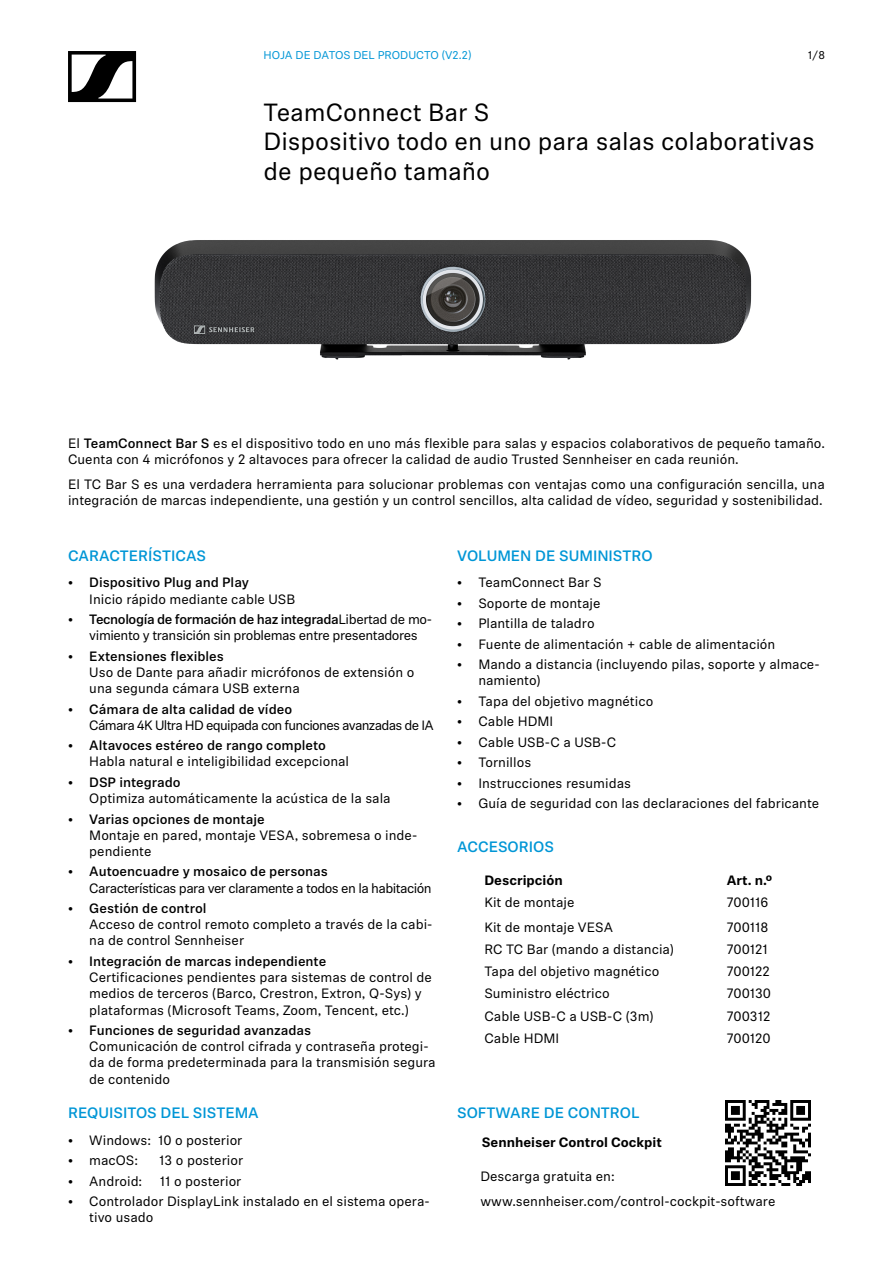
<style>
.page{position:relative;width:893px;height:1263px;background:#fff}
.page>*{position:absolute;margin:0;border:0;box-sizing:border-box;transform-origin:0 0}
.t1{font:24.75px/29.7px "Sennheiser Neue";color:#000}
.t2{font:500 15px "Sennheiser Neue";color:#0096d6}
.t3{font:13.5px/16.2px "Sennheiser Neue";color:#000}
.t4{font:500 13.5px "Sennheiser Neue";color:#000}
.t5{font:13.5px/16.2px "Sennheiser Neue";letter-spacing:-.03em;color:#000;text-align:center}
.t6{font:13.5px "Sennheiser Neue";letter-spacing:-.04em;color:#000}
.t7{font:13.5px "Sennheiser Neue";letter-spacing:-.05em;color:#000}
.t8{font:700 13.5px "Sennheiser Neue";color:#000}
.t9{font:11.25px "Sennheiser Neue";color:#0096d6}
.t10{font:11.25px "Sennheiser Neue";color:#000}
.s1{font-weight:500}
</style>
<div class="page">
<svg style="left:68px;top:51px;width:68px;height:51px"></svg>
<img style="left:154px;top:240px;width:598px;height:120px">
<img style="left:726px;top:1100px;width:85px;height:85px">
<p class="t9" style="left:264px;top:48px;width:209px">HOJA DE DATOS DEL PRODUCTO (V2.2)</p>
<p class="t10" style="left:808px;top:48px;width:19px">1/8</p>
<h1 class="t1" style="left:264px;top:96px;width:553px">TeamConnect Bar S<br>Dispositivo todo en uno para salas colaborativas de pequeño tamaño</h1>
<p class="t3" style="left:68px;top:434px;width:758px">El <span class="s1">TeamConnect Bar S</span> es el dispositivo todo en uno más flexible para salas y espacios colaborativos de pequeño tamaño.<br>Cuenta con 4 micrófonos y 2 altavoces para ofrecer la calidad de audio Trusted Sennheiser en cada reunión.</p>
<p class="t3" style="left:68px;top:475px;width:758px">El TC Bar S es una verdadera herramienta para solucionar problemas con ventajas como una configuración sencilla, una integración de marcas independiente, una gestión y un control sencillos, alta calidad de vídeo, seguridad y sostenibilidad.</p>
<p class="t2" style="left:68px;top:545px;width:139px">CARACTERÍSTICAS</p>
<p class="t4" style="left:68px;top:573px;width:183px">• Dispositivo Plug and Play</p>
<p class="t3" style="left:89px;top:590px;width:208px">Inicio rápido mediante cable USB</p>
<p class="t5" style="left:68px;top:610px;width:366px"><span class="s1">• Tecnología de formación de haz integrada</span>Libertad de mo&shy;vimiento y transición sin problemas entre presentadores</p>
<p class="t4" style="left:68px;top:646px;width:157px">• Extensiones flexibles</p>
<p class="t3" style="left:89px;top:663px;width:326px">Uso de Dante para añadir micrófonos de extensión o una segunda cámara USB externa</p>
<p class="t4" style="left:68px;top:699px;width:226px">• Cámara de alta calidad de vídeo</p>
<p class="t7" style="left:89px;top:716px;width:346px">Cámara 4K Ultra HD equipada con funciones avanzadas de IA</p>
<p class="t4" style="left:68px;top:736px;width:259px">• Altavoces estéreo de rango completo</p>
<p class="t3" style="left:89px;top:753px;width:261px">Habla natural e inteligibilidad excepcional</p>
<p class="t4" style="left:68px;top:773px;width:114px">• DSP integrado</p>
<p class="t3" style="left:89px;top:790px;width:303px">Optimiza automáticamente la acústica de la sala</p>
<p class="t4" style="left:68px;top:809px;width:198px">• Varias opciones de montaje</p>
<p class="t3" style="left:89px;top:826px;width:329px">Montaje en pared, montaje VESA, sobremesa o inde&shy;pendiente</p>
<p class="t4" style="left:68px;top:862px;width:261px">• Autoencuadre y mosaico de personas</p>
<p class="t6" style="left:89px;top:879px;width:344px">Características para ver claramente a todos en la habitación</p>
<p class="t4" style="left:68px;top:899px;width:140px">• Gestión de control</p>
<p class="t3" style="left:89px;top:916px;width:345px">Acceso de control remoto completo a través de la cabi&shy;na de control Sennheiser</p>
<p class="t4" style="left:68px;top:952px;width:260px">• Integración de marcas independiente</p>
<p class="t3" style="left:89px;top:969px;width:344px">Certificaciones pendientes para sistemas de control de medios de terceros (Barco, Crestron, Extron, Q-Sys) y plataformas (Microsoft Teams, Zoom, Tencent, etc.)</p>
<p class="t4" style="left:68px;top:1021px;width:245px">• Funciones de seguridad avanzadas</p>
<p class="t3" style="left:89px;top:1038px;width:348px">Comunicación de control cifrada y contraseña protegi&shy;da de forma predeterminada para la transmisión segura de contenido</p>
<p class="t2" style="left:68px;top:1102px;width:192px">REQUISITOS DEL SISTEMA</p>
<p class="t3" style="left:68px;top:1131px;width:176px">• Windows: 10 o posterior</p>
<p class="t3" style="left:68px;top:1152px;width:72px">• macOS:</p>
<p class="t3" style="left:159px;top:1152px;width:85px">13 o posterior</p>
<p class="t3" style="left:68px;top:1172px;width:76px">• Android:</p>
<p class="t3" style="left:160px;top:1172px;width:83px">11 o posterior</p>
<p class="t3" style="left:89px;top:1192px;width:342px;text-indent:-21px">• Controlador DisplayLink instalado en el sistema opera&shy;tivo usado</p>
<p class="t2" style="left:457px;top:545px;width:197px">VOLUMEN DE SUMINISTRO</p>
<p class="t3" style="left:457px;top:574px;width:146px">• TeamConnect Bar S</p>
<p class="t3" style="left:457px;top:594px;width:145px">• Soporte de montaje</p>
<p class="t3" style="left:457px;top:615px;width:139px">• Plantilla de taladro</p>
<p class="t3" style="left:457px;top:635px;width:320px">• Fuente de alimentación + cable de alimentación</p>
<p class="t3" style="left:478px;top:656px;width:343px;text-indent:-21px">• Mando a distancia (incluyendo pilas, soporte y almace&shy;namiento)</p>
<p class="t3" style="left:457px;top:692px;width:198px">• Tapa del objetivo magnético</p>
<p class="t3" style="left:457px;top:713px;width:98px">• Cable HDMI</p>
<p class="t3" style="left:457px;top:733px;width:161px">• Cable USB-C a USB-C</p>
<p class="t3" style="left:457px;top:754px;width:76px">• Tornillos</p>
<p class="t3" style="left:457px;top:774px;width:175px">• Instrucciones resumidas</p>
<p class="t3" style="left:457px;top:795px;width:364px">• Guía de seguridad con las declaraciones del fabricante</p>
<p class="t2" style="left:457px;top:836px;width:98px">ACCESORIOS</p>
<p class="t8" style="left:484px;top:870px;width:80px">Descripción</p>
<p class="t8" style="left:727px;top:870px;width:47px">Art. n.º</p>
<p class="t3" style="left:484px;top:893px;width:92px">Kit de montaje</p>
<p class="t3" style="left:727px;top:893px;width:43px">700116</p>
<p class="t3" style="left:484px;top:918px;width:130px">Kit de montaje VESA</p>
<p class="t3" style="left:727px;top:918px;width:43px">700118</p>
<p class="t3" style="left:484px;top:941px;width:191px">RC TC Bar (mando a distancia)</p>
<p class="t3" style="left:727px;top:941px;width:43px">700121</p>
<p class="t3" style="left:484px;top:963px;width:176px">Tapa del objetivo magnético</p>
<p class="t3" style="left:727px;top:963px;width:45px">700122</p>
<p class="t3" style="left:484px;top:985px;width:127px">Suministro eléctrico</p>
<p class="t3" style="left:727px;top:985px;width:46px">700130</p>
<p class="t3" style="left:484px;top:1007px;width:171px">Cable USB-C a USB-C (3 m)</p>
<p class="t3" style="left:727px;top:1007px;width:45px">700312</p>
<p class="t3" style="left:484px;top:1029px;width:76px">Cable HDMI</p>
<p class="t3" style="left:727px;top:1029px;width:45px">700120</p>
<p class="t2" style="left:457px;top:1102px;width:184px">SOFTWARE DE CONTROL</p>
<p class="t8" style="left:482px;top:1132px;width:182px">Sennheiser Control Cockpit</p>
<p class="t3" style="left:480px;top:1163px;width:296px;line-height:24.8px">Descarga gratuita en: www.sennheiser.com/control-cockpit-software</p>
</div>
